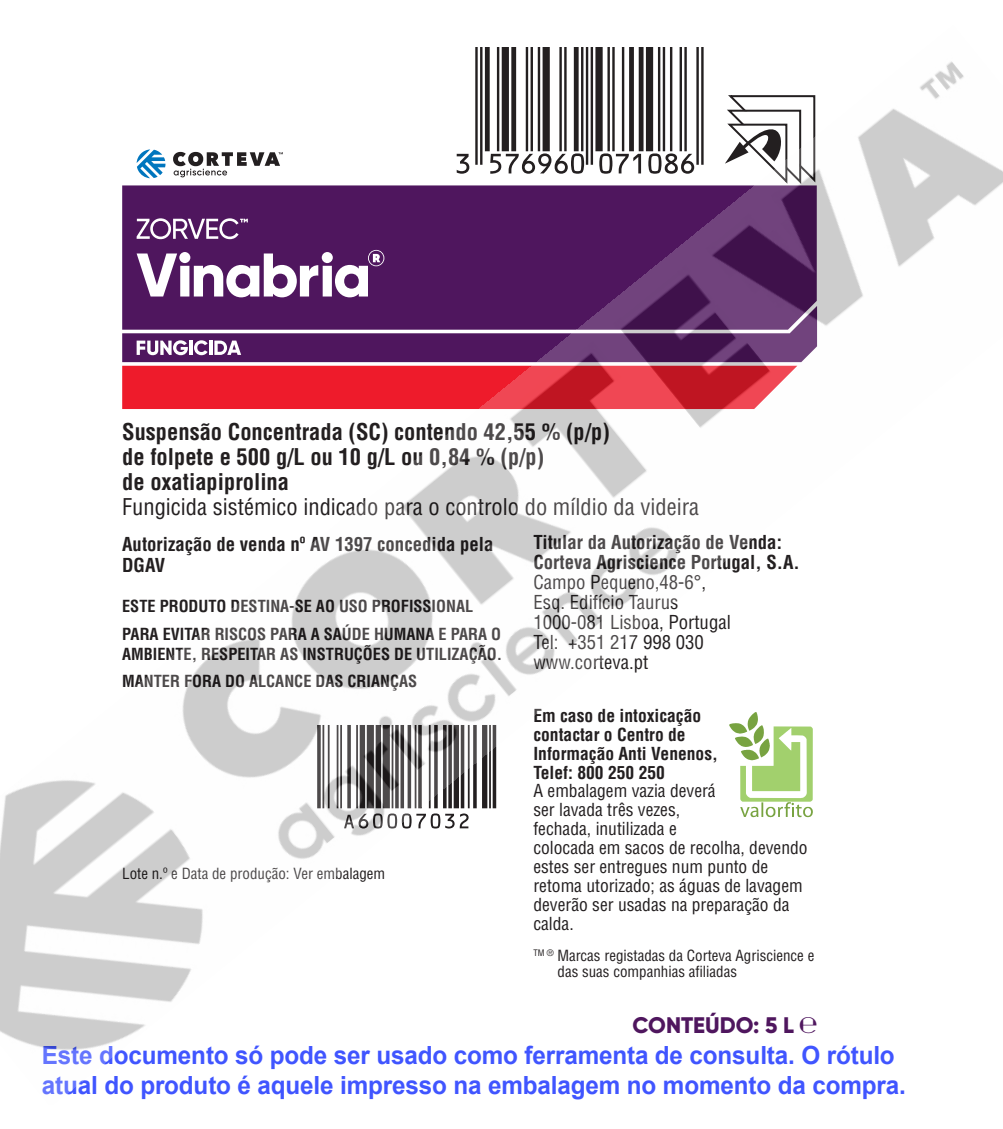
<style>
.page{position:relative;width:1003px;height:1129px;background:#fff}
.page>*{position:absolute;margin:0;border:0;box-sizing:border-box;transform-origin:0 0}
.t1{font:700 25px/30px "Arial";letter-spacing:-.005em;color:#4055ff}
.t2{font:700 condensed 22.5px "Helvetica LT Std";color:#231f20}
.t3{font:condensed 22.5px "Helvetica LT Std";color:#231f20}
.t4{font:800 22.5px "Gilroy";color:#4f165e}
.t5{font:condensed 18.75px/20px "Helvetica LT Std";color:#231f20}
.t6{font:700 condensed 18.75px "Helvetica LT Std";color:#231f20}
.Body_Text_Indent{font:700 condensed 18.75px/21.5px "Helvetica";color:#231f20}
.t7{font:condensed 17.5px/19px "Helvetica LT Std";color:#231f20}
.t8{font:700 condensed 17.5px/19px "Helvetica LT Std";color:#231f20}
.Body_Text_Indent-2{font:700 condensed 16.25px/20px "Helvetica LT Std";color:#231f20}
.Body_Text{font:condensed 15px/16.2px "Helvetica LT Std";color:#231f20}
</style>
<div class="page">
<img style="left:0;top:47px;width:1002px;height:1003px">
<p class="t2" style="left:122px;top:417px;width:489px">Suspensão Concentrada (SC) contendo 42,55 % (p/p)</p>
<p class="t2" style="left:122px;top:442px;width:423px">de folpete e 500 g/L ou 10 g/L ou 0,84 % (p/p)</p>
<p class="t2" style="left:122px;top:467px;width:168px">de oxatiapiprolina</p>
<p class="t3" style="left:122px;top:492px;width:578px">Fungicida sistémico indicado para o controlo do míldio da videira</p>
<p class="Body_Text_Indent" style="left:122px;top:533px;width:373px">Autorização de venda nº AV 1397 concedida pela<br>DGAV</p>
<p class="Body_Text_Indent-2" style="left:122px;top:596px;width:352px">ESTE PRODUTO DESTINA-SE AO USO PROFISSIONAL</p>
<p class="Body_Text_Indent-2" style="left:122px;top:623px;width:381px">PARA EVITAR RISCOS PARA A SAÚDE HUMANA E PARA O<br>AMBIENTE, RESPEITAR AS INSTRUÇÕES DE UTILIZAÇÃO.</p>
<p class="Body_Text_Indent-2" style="left:122px;top:670px;width:296px">MANTER FORA DO ALCANCE DAS CRIANÇAS</p>
<p class="t8" style="left:533px;top:705px;width:186px">Em caso de intoxicação contactar o Centro de<br>Informação Anti Venenos,<br>Telef: 800 250 250</p>
<p class="t7" style="left:533px;top:781px;width:276px">A embalagem vazia deverá<br>ser lavada três vezes,<br>fechada, inutilizada e<br>colocada em sacos de recolha, devendo estes ser entregues num punto de retoma utorizado; as águas de lavagem deverão ser usadas na preparação da calda.</p>
<p class="t6" style="left:533px;top:530px;width:250px">Titular da Autorização de Venda:</p>
<p class="t6" style="left:533px;top:550px;width:268px">Corteva Agriscience Portugal, S.A.</p>
<p class="t5" style="left:533px;top:572px;width:174px">Campo Pequeno,48-6°,<br>Esq. Edifício Taurus</p>
<p class="t5" style="left:533px;top:612px;width:199px">1000-081 Lisboa, Portugal</p>
<p class="t5" style="left:533px;top:632px;width:172px">Tel: +351 217 998 030</p>
<p class="t5" style="left:533px;top:652px;width:116px">www.corteva.pt</p>
<p class="Body_Text" style="left:122px;top:865px;width:264px">Lote n.º e Data de produção: Ver embalagem</p>
<p class="Body_Text" style="left:557px;top:946px;width:258px;text-indent:-24px"><sup>TM</sup> <sup>®</sup> Marcas registadas da Corteva Agriscience e das suas companhias afiliadas</p>
<p class="t4" style="left:632px;top:1010px;width:186px">CONTEÚDO: 5 L ℮</p>
<h1 class="t1" style="left:42px;top:1040px;width:865px">Este documento só pode ser usado como ferramenta de consulta. O rótulo atual do produto é aquele impresso na embalagem no momento da compra.</h1>
</div>
